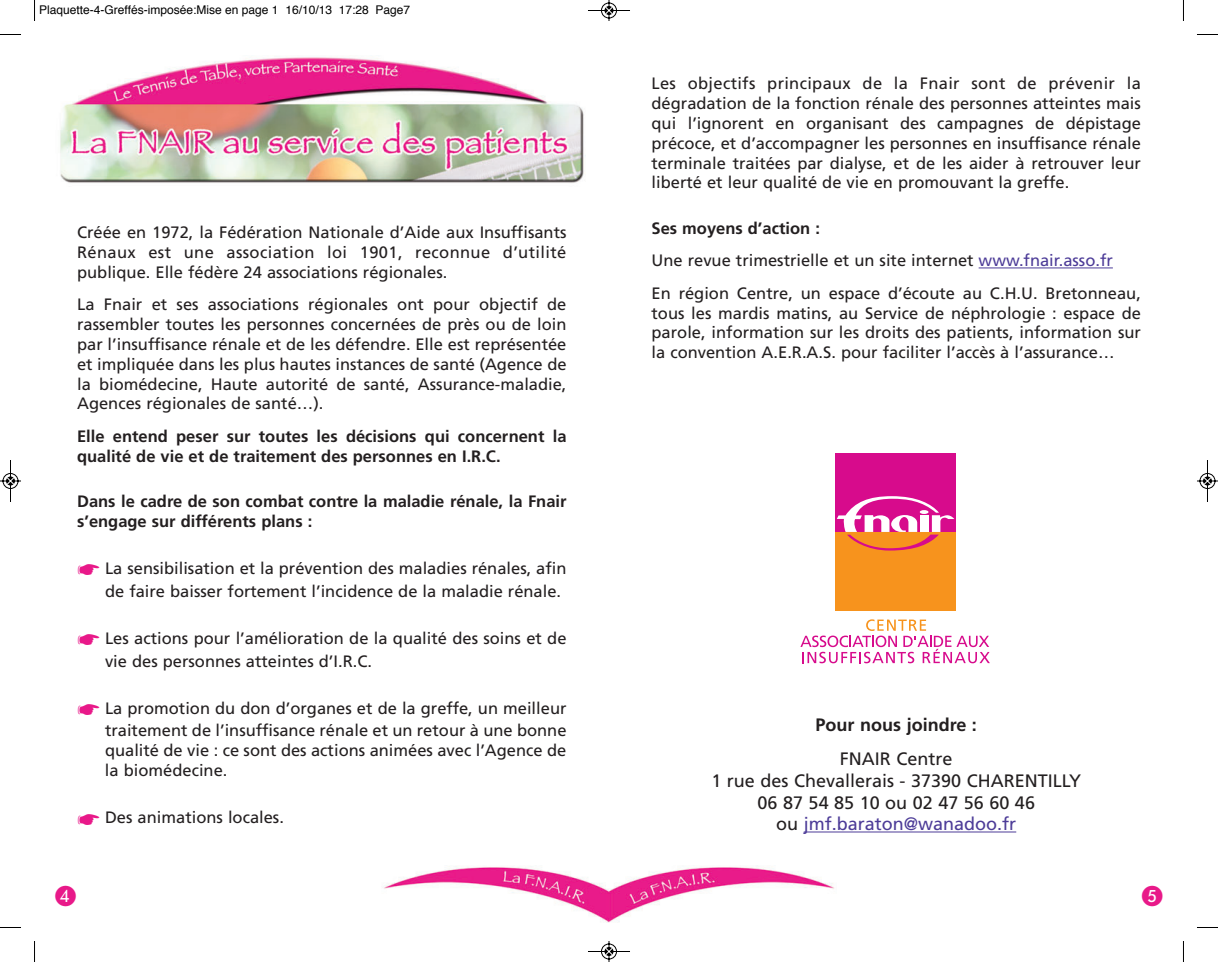
<style>
.page{position:relative;width:1218px;height:962px;background:#fff}
.page>*{position:absolute;margin:0;border:0;box-sizing:border-box;transform-origin:0 0}
.t1{font:21px "European Pi One";color:#e81989}
.t2{font:18px/21.6px "Frutiger";color:#231f20;text-align:center}
.t3{font:700 18px "Frutiger";color:#231f20}
.t4{font:16.5px/19.8px "Frutiger";color:#231f20}
.t5{font:700 16.5px/19.8px "Frutiger";color:#231f20}
.t6{font:12px "Helvetica";color:#000}
.s1{font-weight:700}
.s2{color:#4d3c98}
</style>
<div class="page">
<div style="left:835px;top:454px;width:120px;height:78px;background:#d70b8c"></div>
<div style="left:835px;top:532px;width:120px;height:79px;background:#f7931d"></div>
<svg style="left:837px;top:496px;width:117px;height:55px"></svg>
<svg style="left:800px;top:619px;width:189px;height:44px"></svg>
<img style="left:60px;top:57px;width:526px;height:126px">
<img style="left:384px;top:866px;width:450px;height:57px">
<hr style="left:978px;top:268px;width:134px;height:1px;background:#4d3c98">
<hr style="left:803px;top:831px;width:212px;height:1px;background:#4d3c98">
<svg style="left:34px;top:0;width:1px;height:21px"></svg>
<svg style="left:0;top:34px;width:21px;height:1px"></svg>
<svg style="left:1197px;top:34px;width:20px;height:1px"></svg>
<svg style="left:34px;top:941px;width:1px;height:21px"></svg>
<svg style="left:0;top:927px;width:21px;height:1px"></svg>
<svg style="left:1197px;top:927px;width:20px;height:1px"></svg>
<svg style="left:588px;top:0;width:42px;height:21px"></svg>
<svg style="left:588px;top:941px;width:42px;height:21px"></svg>
<svg style="left:0;top:460px;width:21px;height:42px"></svg>
<svg style="left:1197px;top:460px;width:20px;height:42px"></svg>
<p class="t6" style="left:39px;top:4px;width:372px">Plaquette-4-Greffés-imposée:Mise en page 1 16/10/13 17:28 Page7</p>
<p class="t4" style="left:77px;top:224px;width:491px;text-align:justify">Créée en 1972, la Fédération Nationale d’Aide aux Insuffisants Rénaux est une association loi 1901, reconnue d’utilité publique. Elle fédère 24 associations régionales.</p>
<p class="t4" style="left:77px;top:296px;width:491px;text-align:justify">La Fnair et ses associations régionales ont pour objectif de rassembler toutes les personnes concernées de près ou de loin par l’insuffisance rénale et de les défendre. Elle est représentée et impliquée dans les plus hautes instances de santé (Agence de la biomédecine, Haute autorité de santé, Assurance-maladie, Agences régionales de santé…).</p>
<p class="t5" style="left:77px;top:428px;width:491px">Elle entend peser sur toutes les décisions qui concernent la qualité de vie et de traitement des personnes en I.R.C.</p>
<p class="t5" style="left:77px;top:493px;width:491px">Dans le cadre de son combat contre la maladie rénale, la Fnair s’engage sur différents plans :</p>
<p class="t4" style="left:105px;top:558px;width:463px;line-height:23px">La sensibilisation et la prévention des maladies rénales, afin de faire baisser fortement l’incidence de la maladie rénale.</p>
<p class="t4" style="left:105px;top:628px;width:463px;line-height:23px">Les actions pour l’amélioration de la qualité des soins et de vie des personnes atteintes d’I.R.C.</p>
<p class="t4" style="left:105px;top:698px;width:463px;line-height:23px">La promotion du don d’organes et de la greffe, un meilleur traitement de l’insuffisance rénale et un retour à une bonne</p>
<p class="t4" style="left:105px;top:742px;width:463px">qualité de vie : ce sont des actions animées avec l’Agence de la biomédecine.</p>
<p class="t4" style="left:105px;top:809px;width:180px">Des animations locales.</p>
<p class="t1" style="left:55px;top:881px;width:22px">-</p>
<p class="t4" style="left:651px;top:75px;width:491px;text-align:justify">Les objectifs principaux de la Fnair sont de prévenir la dégradation de la fonction rénale des personnes atteintes mais qui l’ignorent en organisant des campagnes de dépistage précoce, et d’accompagner les personnes en insuffisance rénale terminale traitées par dialyse, et de les aider à retrouver leur liberté et leur qualité de vie en promouvant la greffe.</p>
<p class="t4" style="left:651px;top:213px;width:491px;line-height:32.5px"><span class="s1">Ses moyens d’action :<br></span>Une revue trimestrielle et un site internet <span class="s2">www.fnair.asso.fr<br></span>En région Centre, un espace d’écoute au C.H.U. Bretonneau,</p>
<p class="t4" style="left:651px;top:304px;width:491px;text-align:justify">tous les mardis matins, au Service de néphrologie : espace de parole, information sur les droits des patients, information sur la convention A.E.R.A.S. pour faciliter l’accès à l’assurance…</p>
<p class="t3" style="left:815px;top:717px;width:163px">Pour nous joindre :</p>
<p class="t2" style="left:711px;top:750px;width:371px">FNAIR Centre<br>1 rue des Chevallerais - 37390 CHARENTILLY<br>06 87 54 85 10 ou 02 47 56 60 46<br>ou <span class="s2">jmf.baraton@wanadoo.fr</span></p>
</div>
